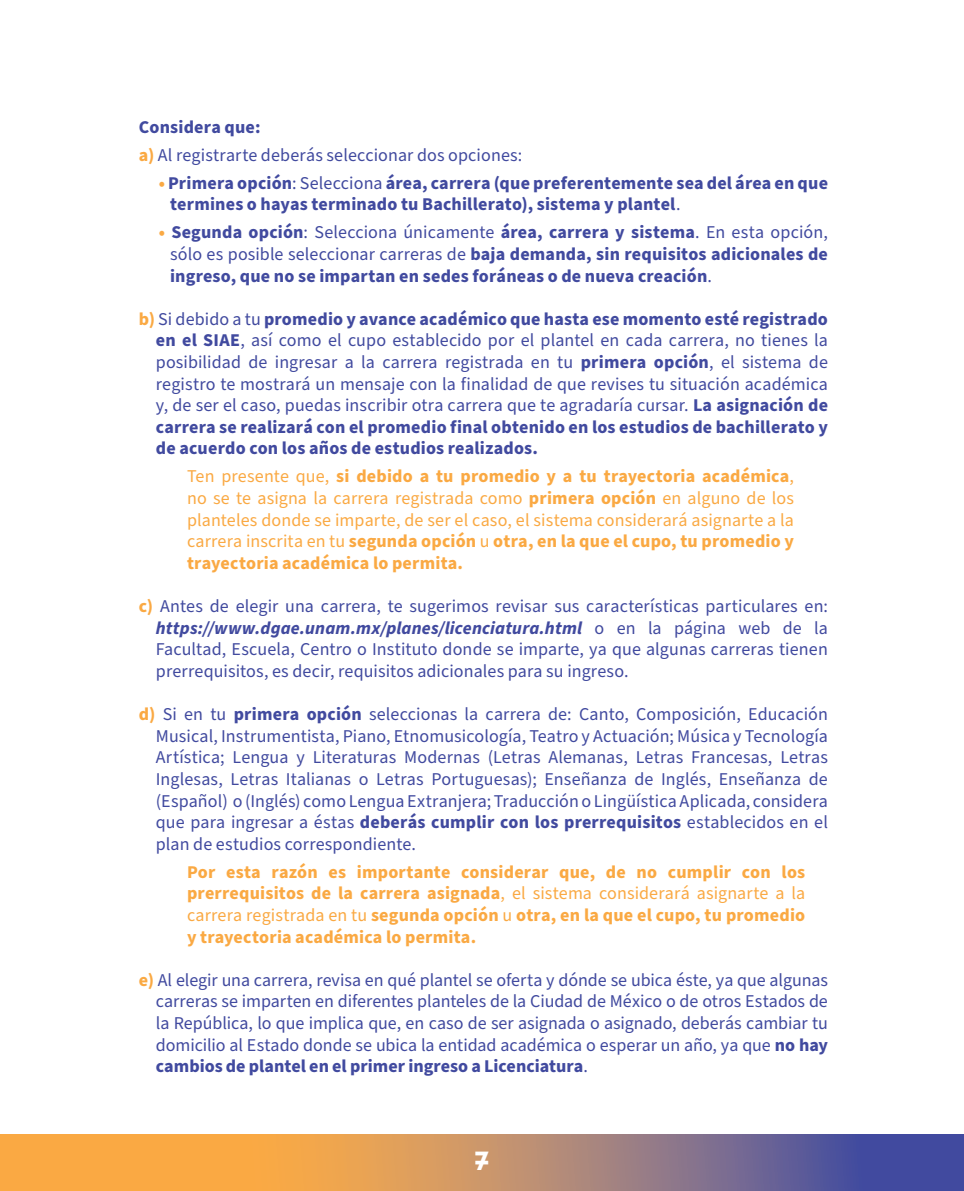
<style>
.page{position:relative;width:964px;height:1191px;background:#fff}
.page>*{position:absolute;margin:0;border:0;box-sizing:border-box;transform-origin:0 0}
.t1{font:700 26px "Edge Display";color:#fff}
.t2{font:18px/21.6px "Source Sans Pro";letter-spacing:.005em;color:#414a9f;text-align:justify}
.t3{font:700 18px/21.6px "Source Sans Pro";letter-spacing:.01em;color:#414a9f}
.t4{font:18px/21.6px "Source Sans Pro";letter-spacing:.005em;color:#faa943;text-align:justify}
.t5{font:700 18px/21.6px "Source Sans Pro";letter-spacing:.01em;color:#faa943;text-align:justify}
.s1{font-weight:700}
.s2{font-weight:700;color:#faa943}
.s3{color:#faa943}
.s4{font-weight:400}
.s5{font-weight:700;font-style:italic}
</style>
<div class="page">
<svg style="left:0;top:1134px;width:964px;height:57px;background:#b6886c"></svg>
<p class="t2" style="left:139px;top:113px;width:385px;line-height:28px"><span class="s1">Considera que:<br></span><span class="s2">a)</span> Al registrarte deberás seleccionar dos opciones:</p>
<p class="t3" style="left:170px;top:172px;width:659px;text-indent:-11px"><span class="s3">•</span> Primera opción<span class="s4">: Selecciona</span> área, carrera (que preferentemente sea del área en que termines o hayas terminado tu Bachillerato), sistema y plantel<span class="s4">.</span></p>
<p class="t3" style="left:170px;top:222px;width:659px;text-align:justify;text-indent:-11px"><span class="s3">•</span> Segunda opción<span class="s4">: Selecciona únicamente</span> área, carrera y sistema<span class="s4">. En esta opción, sólo es posible seleccionar carreras de</span> baja demanda, sin requisitos adicionales de ingreso, que no se impartan en sedes foráneas o de nueva creación<span class="s4">.</span></p>
<p class="t2" style="left:156px;top:308px;width:674px;text-indent:-17px"><span class="s2">b)</span> Si debido a tu <span class="s1">promedio y avance académico que hasta ese momento esté registrado en el SIAE</span>, así como el cupo establecido por el plantel en cada carrera, no tienes la posibilidad de ingresar a la carrera registrada en tu <span class="s1">primera opción</span>, el sistema de registro te mostrará un mensaje con la finalidad de que revises tu situación académica y, de ser el caso, puedas inscribir otra carrera que te agradaría cursar. <span class="s1">La asignación de carrera se realizará con el promedio final obtenido en los estudios de bachillerato y de acuerdo con los años de estudios realizados.</span></p>
<p class="t4" style="left:187px;top:466px;width:608px">Ten presente que, <span class="s1">si debido a tu promedio y a tu trayectoria académica</span>, no se te asigna la carrera registrada como <span class="s1">primera opción</span> en alguno de los planteles donde se imparte, de ser el caso, el sistema considerará asignarte a la carrera inscrita en tu <span class="s1">segunda opción</span> u <span class="s1">otra, en la que el cupo, tu promedio y trayectoria académica lo permita.</span></p>
<p class="t2" style="left:156px;top:596px;width:673px;text-indent:-17px"><span class="s2">c)</span> Antes de elegir una carrera, te sugerimos revisar sus características particulares en: <span class="s5">https://www.dgae.unam.mx/planes/licenciatura.html</span> o en la página web de la Facultad, Escuela, Centro o Instituto donde se imparte, ya que algunas carreras tienen prerrequisitos, es decir, requisitos adicionales para su ingreso.</p>
<p class="t2" style="left:156px;top:704px;width:673px;text-indent:-17px"><span class="s2">d)</span> Si en tu <span class="s1">primera opción</span> seleccionas la carrera de: Canto, Composición, Educación Musical, Instrumentista, Piano, Etnomusicología, Teatro y Actuación; Música y Tecnología Artística; Lengua y Literaturas Modernas (Letras Alemanas, Letras Francesas, Letras Inglesas, Letras Italianas o Letras Portuguesas); Enseñanza de Inglés, Enseñanza de (Español) o (Inglés) como Lengua Extranjera; Traducción o Lingüística Aplicada, considera que para ingresar a éstas <span class="s1">deberás cumplir con los prerrequisitos</span> establecidos en el plan de estudios correspondiente.</p>
<p class="t5" style="left:187px;top:861px;width:620px">Por esta razón es importante considerar que, de no cumplir con los prerrequisitos de la carrera asignada<span class="s4">, el sistema considerará asignarte a la carrera registrada en tu</span> segunda opción <span class="s4">u</span> otra, en la que el cupo, tu promedio y trayectoria académica lo permita.</p>
<p class="t2" style="left:156px;top:969px;width:674px;text-indent:-17px"><span class="s2">e)</span> Al elegir una carrera, revisa en qué plantel se oferta y dónde se ubica éste, ya que algunas carreras se imparten en diferentes planteles de la Ciudad de México o de otros Estados de la República, lo que implica que, en caso de ser asignada o asignado, deberás cambiar tu domicilio al Estado donde se ubica la entidad académica o esperar un año, ya que <span class="s1">no hay cambios de plantel en el primer ingreso a Licenciatura</span>.</p>
<h1 class="t1" style="left:474px;top:1144px;width:16px">7</h1>
</div>
